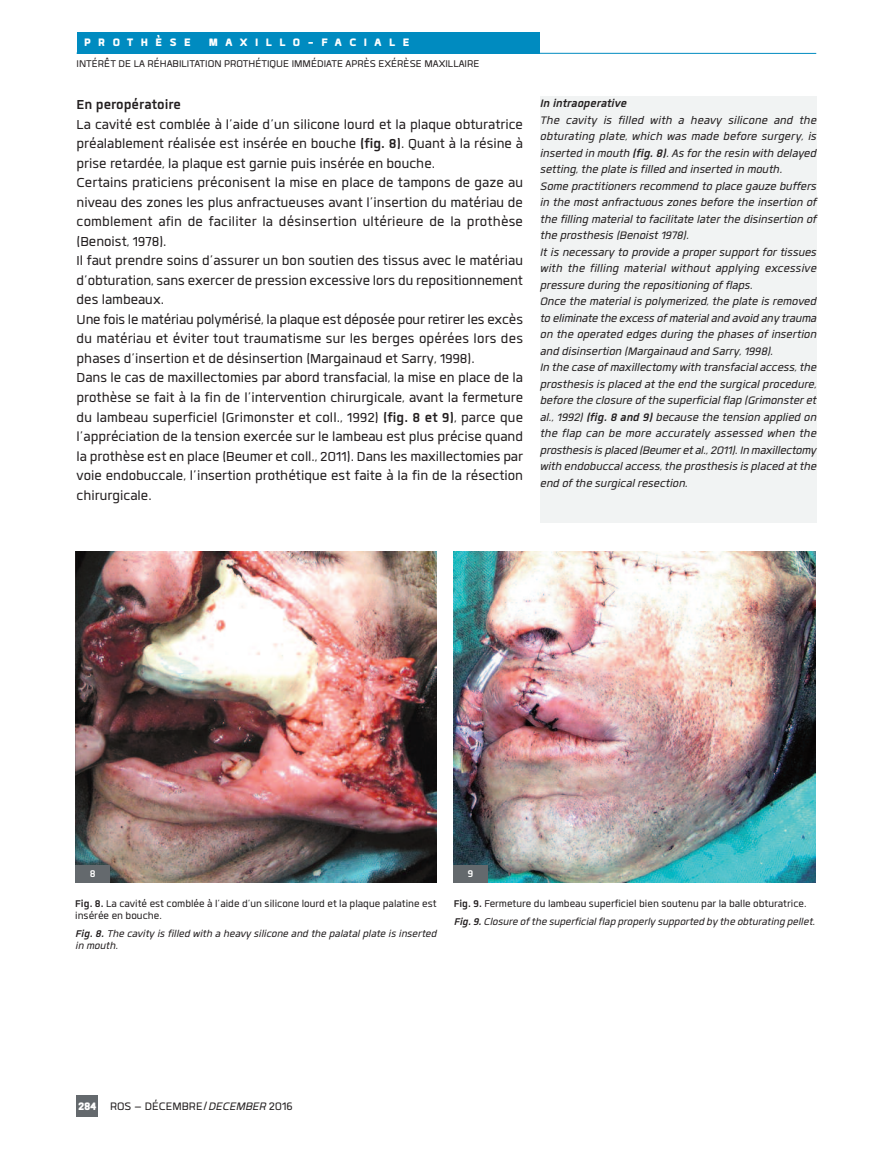
<style>
.page{position:relative;width:893px;height:1149px;background:#fff}
.page>*{position:absolute;margin:0;border:0;box-sizing:border-box;transform-origin:0 0}
.t1{font:18px/19.5px "Quan";color:#231f20}
.t2{font:700 18px "Quan";color:#231f20}
.t3{font:italic 15px/16.5px "Quan";color:#231f20}
.t4{font:15px "Quan";color:#231f20}
.t5{font:900 15px "Quan";letter-spacing:.5em;color:#fff}
.t6{font:italic 700 15px "Quan";color:#231f20}
.t7{font:italic 13.5px/12px "Quan";color:#231f20}
.t8{font:13.5px/12px "Quan";color:#231f20}
.t9{font:700 13.5px "Quan";color:#fff}
.s1{font-weight:700}
.s2{font-weight:700;font-style:normal}
.s3{font-style:normal}
.s4{font-weight:900;color:#fff}
.s5{font-style:italic}
</style>
<div class="page">
<div style="left:77px;top:32px;width:463px;height:21px;background:#008bc0"></div>
<div style="left:540px;top:96px;width:276px;height:967px;background:#f1f3f3"></div>
<div style="left:77px;top:1095px;width:21px;height:21px;background:#64696d"></div>
<hr style="left:77px;top:53px;width:739px;height:1px;background:#008bc0">
<div style="left:63px;top:523px;width:765px;height:548px;background:#fff"></div>
<img style="left:76px;top:551px;width:361px;height:331px">
<div style="left:76px;top:865px;width:34px;height:17px;background:#64696d"></div>
<img style="left:454px;top:551px;width:361px;height:331px">
<div style="left:454px;top:865px;width:34px;height:17px;background:#64696d"></div>
<p class="t5" style="left:84px;top:32px;width:327px">PROTHÈSE MAXILLO-FACIALE</p>
<p class="t8" style="left:77px;top:56px;width:404px">INTÉRÊT DE LA RÉHABILITATION PROTHÉTIQUE IMMÉDIATE APRÈS EXÉRÈSE MAXILLAIRE</p>
<p class="t2" style="left:77px;top:92px;width:106px">En peropératoire</p>
<p class="t1" style="left:77px;top:113px;width:448px">La cavité est comblée à l’aide d’un silicone lourd et la plaque obturatrice préalablement réalisée est insérée en bouche <span class="s1">(fig. 8)</span>. Quant à la résine à prise retardée, la plaque est garnie puis insérée en bouche.<br>Certains praticiens préconisent la mise en place de tampons de gaze au niveau des zones les plus anfractueuses avant l’insertion du matériau de comblement afin de faciliter la désinsertion ultérieure de la prothèse (Benoist, 1978).<br>Il faut prendre soins d’assurer un bon soutien des tissus avec le matériau d’obturation, sans exercer de pression excessive lors du repositionnement des lambeaux.<br>Une fois le matériau polymérisé, la plaque est déposée pour retirer les excès du matériau et éviter tout traumatisme sur les berges opérées lors des phases d’insertion et de désinsertion (Margainaud et Sarry, 1998).<br>Dans le cas de maxillectomies par abord transfacial, la mise en place de la prothèse se fait à la fin de l’intervention chirurgicale, avant la fermeture du lambeau superficiel (Grimonster et coll., 1992) <span class="s1">(fig. 8 et 9)</span>, parce que l’appréciation de la tension exercée sur le lambeau est plus précise quand la prothèse est en place (Beumer et coll., 2011). Dans les maxillectomies par voie endobuccale, l’insertion prothétique est faite à la fin de la résection chirurgicale.</p>
<p class="t6" style="left:540px;top:93px;width:88px">In intraoperative</p>
<p class="t3" style="left:540px;top:110px;width:278px">The cavity is filled with a heavy silicone and the obturating plate, which was made before surgery, is inserted in mouth <span class="s1">(fig. 8)</span>. As for the resin with delayed setting, the plate is filled and inserted in mouth.<br>Some practitioners recommend to place gauze buffers in the most anfractuous zones before the insertion of the filling material to facilitate later the disinsertion of the prosthesis (Benoist 1978).<br>It is necessary to provide a proper support for tissues with the filling material without applying excessive pressure during the repositioning of flaps.<br>Once the material is polymerized, the plate is removed to eliminate the excess of material and avoid any trauma on the operated edges during the phases of insertion and disinsertion (Margainaud and Sarry, 1998).<br>In the case of maxillectomy with transfacial access, the prosthesis is placed at the end the surgical procedure, before the closure of the superficial flap (Grimonster et al., 1992) <span class="s1">(fig. 8 and 9)</span> because the tension applied on the flap can be more accurately assessed when the prosthesisis placed (Beumer et al., 2011). Inmaxillectomy with endobuccal access, the prosthesis is placed at the end of the surgical resection.</p>
<p class="t9" style="left:90px;top:864px;width:7px">8</p>
<p class="t9" style="left:468px;top:864px;width:7px">9</p>
<p class="t8" style="left:75px;top:895px;width:363px"><span class="s1">Fig. 8.</span> La cavité est comblée à l’aide d’un silicone lourd et la plaque palatine est insérée en bouche.</p>
<p class="t7" style="left:75px;top:925px;width:365px"><span class="s1">Fig. 8.</span> The cavity is filled with a heavy silicone and the palatal plate is inserted in mouth.</p>
<p class="t7" style="left:454px;top:892px;width:365px;line-height:18px"><span class="s2">Fig. 9.</span> <span class="s3">Fermeture du lambeau superficiel bien soutenu par la balle obturatrice.<br></span><span class="s1">Fig. 9.</span> Closure of the superficial flap properly supported by the obturating pellet.</p>
<p class="t4" style="left:78px;top:1095px;width:216px"><span class="s4">284</span> ROS – DÉCEMBRE/<span class="s5">DECEMBER</span> 2016</p>
</div>
